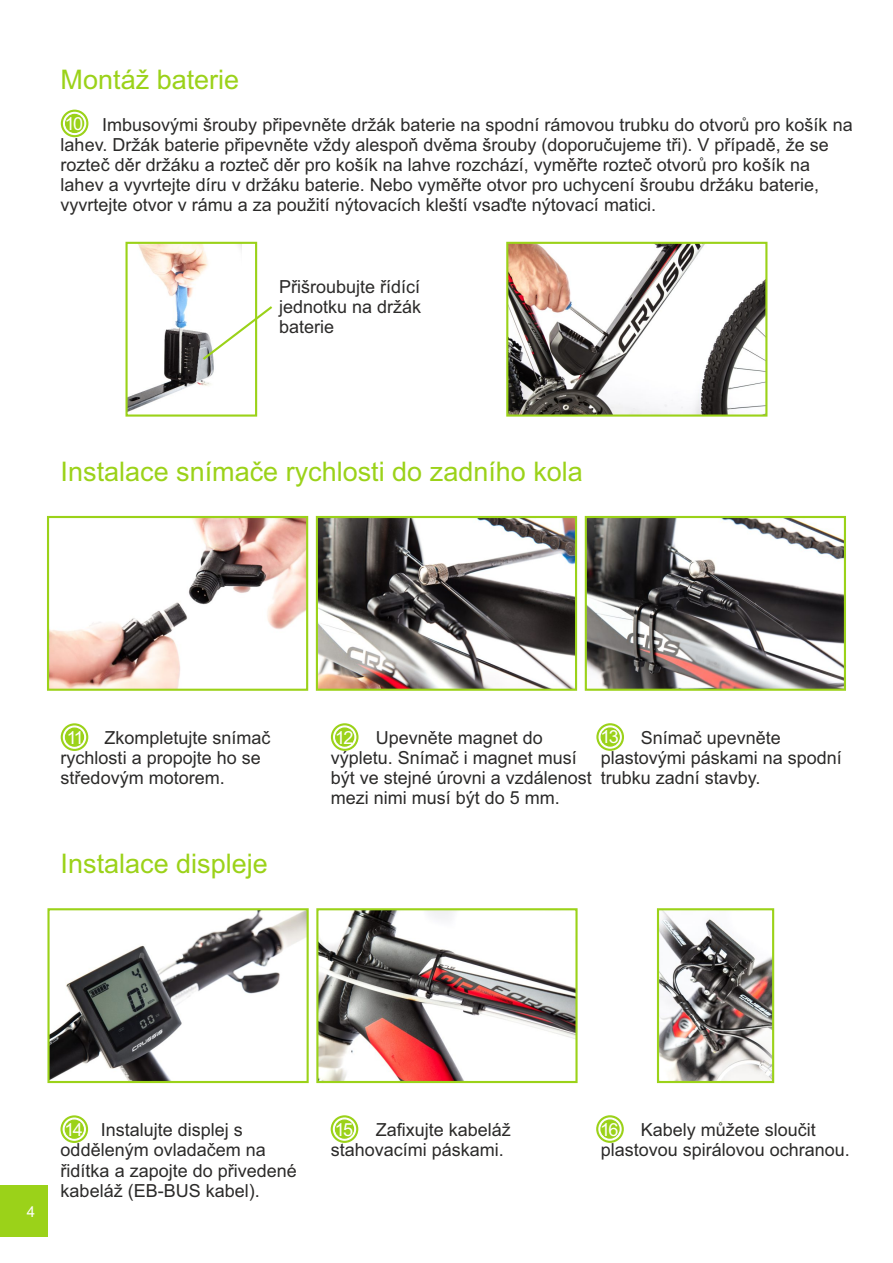
<style>
.page{position:relative;width:893px;height:1263px;background:#fff}
.page>*{position:absolute;margin:0;border:0;box-sizing:border-box;transform-origin:0 0}
.t1{font:27px "Arial";color:#9bd219}
.t2{font:18px/20.1px "Arial";color:#2b2a29}
.t3{font:18px "Arial";letter-spacing:-.09em;color:#fefefe}
.t4{font:15px "Arial";color:#fefefe}
</style>
<div class="page">
<img style="left:660px;top:911px;width:111px;height:169px">
<img style="left:319px;top:911px;width:256px;height:169px">
<img style="left:50px;top:911px;width:256px;height:169px">
<img style="left:588px;top:519px;width:255px;height:169px">
<img style="left:319px;top:519px;width:255px;height:169px">
<img style="left:50px;top:519px;width:255px;height:169px">
<img style="left:509px;top:245px;width:255px;height:169px">
<div style="left:506px;top:242px;width:261px;height:175px;border:2px solid #9bd219"></div>
<img style="left:128px;top:245px;width:114px;height:167px">
<div style="left:125px;top:242px;width:132px;height:175px;border:2px solid #9bd219"></div>
<div style="left:0;top:1186px;width:48px;height:51px;background:#9bd219"></div>
<div style="left:47px;top:516px;width:261px;height:175px;border:2px solid #9bd219"></div>
<div style="left:316px;top:516px;width:261px;height:175px;border:2px solid #9bd219"></div>
<div style="left:585px;top:516px;width:261px;height:175px;border:2px solid #9bd219"></div>
<svg style="left:61px;top:723px;width:27px;height:28px"></svg>
<div style="left:65px;top:727px;width:19px;height:20px;background:#9bd219;border:1px solid #9bd219;border-radius:50%"></div>
<svg style="left:331px;top:723px;width:27px;height:28px"></svg>
<div style="left:335px;top:727px;width:19px;height:20px;background:#9bd219;border:1px solid #9bd219;border-radius:50%"></div>
<svg style="left:596px;top:723px;width:28px;height:28px"></svg>
<div style="left:601px;top:727px;width:19px;height:20px;background:#9bd219;border:1px solid #9bd219;border-radius:50%"></div>
<div style="left:47px;top:908px;width:262px;height:175px;border:2px solid #9bd219"></div>
<div style="left:316px;top:908px;width:262px;height:175px;border:2px solid #9bd219"></div>
<div style="left:657px;top:908px;width:117px;height:175px;border:2px solid #9bd219"></div>
<svg style="left:60px;top:1115px;width:28px;height:28px"></svg>
<div style="left:65px;top:1119px;width:19px;height:20px;background:#9bd219;border:1px solid #9bd219;border-radius:50%"></div>
<svg style="left:331px;top:1115px;width:27px;height:28px"></svg>
<div style="left:335px;top:1119px;width:19px;height:20px;background:#9bd219;border:1px solid #9bd219;border-radius:50%"></div>
<svg style="left:596px;top:1115px;width:28px;height:28px"></svg>
<div style="left:600px;top:1119px;width:20px;height:20px;background:#9bd219;border:1px solid #9bd219;border-radius:50%"></div>
<svg style="left:61px;top:110px;width:27px;height:27px"></svg>
<div style="left:65px;top:114px;width:19px;height:19px;background:#9bd219;border:1px solid #9bd219;border-radius:50%"></div>
<svg style="left:201px;top:304px;width:72px;height:58px"></svg>
<h1 class="t1" style="left:61px;top:69px;width:180px">Montáž baterie</h1>
<p class="t2" style="left:61px;top:116px;width:793px;text-indent:42px">Imbusovými šrouby připevněte držák baterie na spodní rámovou trubku do otvorů pro košík na lahev. Držák baterie připevněte vždy alespoň dvěma šrouby (doporučujeme tři). V případě, že se rozteč děr držáku a rozteč děr pro košík na lahve rozchází, vyměřte rozteč otvorů pro košík na lahev a vyvrtejte díru v držáku baterie. Nebo vyměřte otvor pro uchycení šroubu držáku baterie, vyvrtejte otvor v rámu a za použití nýtovacích kleští vsaďte nýtovací matici.</p>
<p class="t3" style="left:65px;top:117px;width:20px">10</p>
<p class="t2" style="left:279px;top:278px;width:144px;text-align:justify">Přišroubujte řídící jednotku na držák baterie</p>
<h1 class="t1" style="left:61px;top:461px;width:524px">Instalace snímače rychlosti do zadního kola</h1>
<p class="t3" style="left:67px;top:730px;width:19px">11</p>
<p class="t3" style="left:335px;top:730px;width:20px">12</p>
<p class="t3" style="left:600px;top:730px;width:20px">13</p>
<p class="t2" style="left:105px;top:729px;width:168px">Zkompletujte snímač</p>
<p class="t2" style="left:376px;top:729px;width:169px">Upevněte magnet do</p>
<p class="t2" style="left:641px;top:729px;width:142px">Snímač upevněte</p>
<p class="t2" style="left:61px;top:749px;width:202px">rychlosti a propojte ho se</p>
<p class="t2" style="left:331px;top:749px;width:248px">výpletu. Snímač i magnet musí</p>
<p class="t2" style="left:601px;top:749px;width:243px">plastovými páskami na spodní</p>
<p class="t2" style="left:61px;top:770px;width:166px">středovým motorem.</p>
<p class="t2" style="left:331px;top:770px;width:431px">být ve stejné úrovni a vzdálenost trubku zadní stavby. mezi nimi musí být do 5 mm.</p>
<h1 class="t1" style="left:61px;top:853px;width:209px">Instalace displeje</h1>
<p class="t4" style="left:27px;top:1206px;width:10px">4</p>
<p class="t2" style="left:101px;top:1121px;width:144px">Instalujte displej s</p>
<p class="t2" style="left:376px;top:1121px;width:137px">Zafixujte kabeláž</p>
<p class="t2" style="left:641px;top:1121px;width:177px">Kabely můžete sloučit</p>
<p class="t2" style="left:61px;top:1142px;width:207px">odděleným ovladačem na</p>
<p class="t2" style="left:331px;top:1142px;width:175px">stahovacími páskami.</p>
<p class="t2" style="left:601px;top:1142px;width:251px">plastovou spirálovou ochranou.</p>
<p class="t2" style="left:61px;top:1162px;width:238px">řidítka a zapojte do přivedené kabeláž (EB-BUS kabel).</p>
<p class="t3" style="left:65px;top:1122px;width:20px">14</p>
<p class="t3" style="left:335px;top:1122px;width:20px">15</p>
<p class="t3" style="left:600px;top:1122px;width:20px">16</p>
</div>
